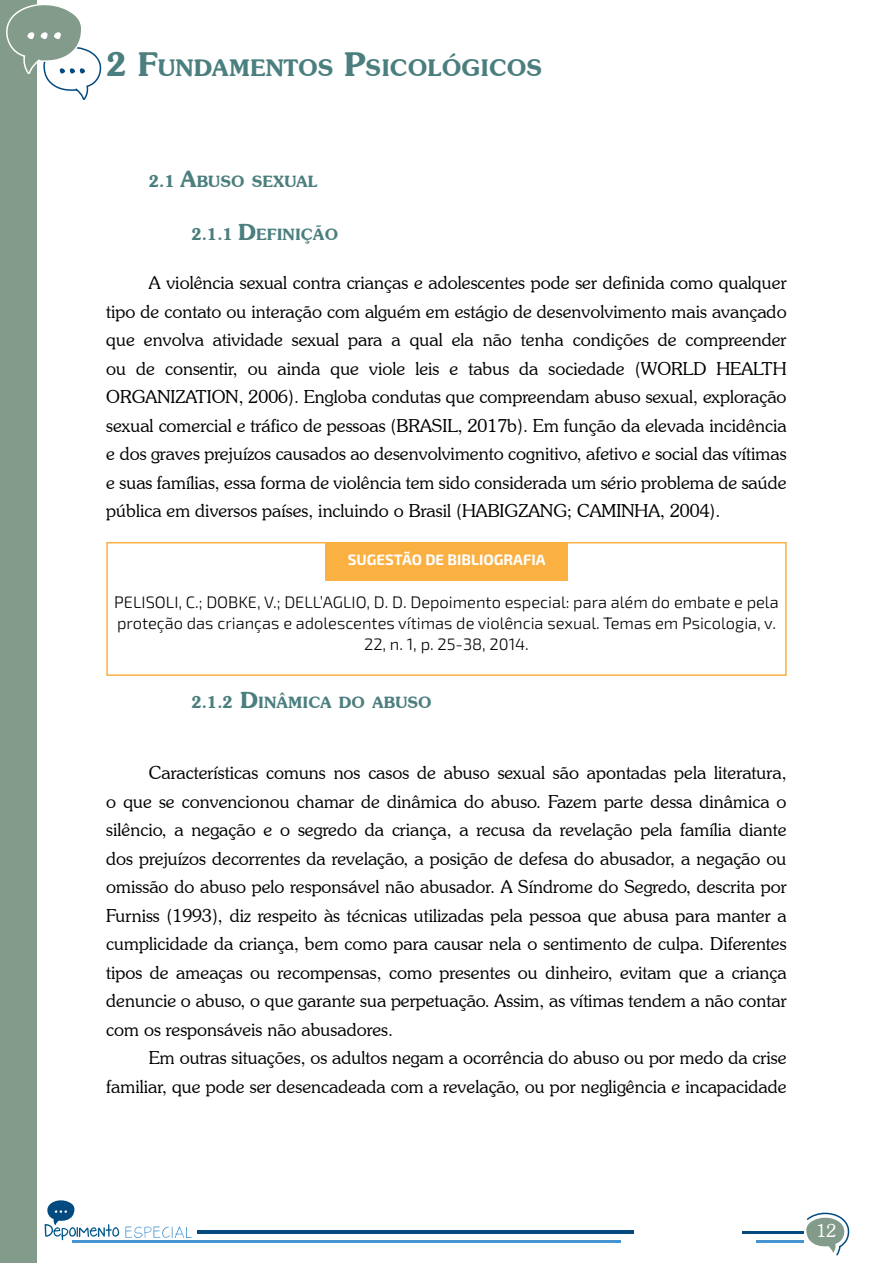
<style>
.page{position:relative;width:893px;height:1263px;background:#fff}
.page>*{position:absolute;margin:0;border:0;box-sizing:border-box;transform-origin:0 0}
.t1{font:600 23.1px "Souvenir IT Cby BT";color:#4b7e7e}
.t2{font:300 18px/28.5px "Souvenir IT Cby BT";color:#000;text-align:justify}
.t3{font:300 18px "Souvenir IT Cby BT";color:#fff}
.t4{font:300 16.5px/21px "Exo 2";color:#000;text-align:center}
.t5{font:600 15.75px "Souvenir IT Cby BT";color:#4b7e7e}
.t6{font:700 15px "Exo 2";color:#fff}
.s1{font-size:33px}
.s2{font-size:16.5px}
.s3{font-size:22.5px}
</style>
<div class="page">
<div style="left:0;top:0;width:37px;height:1263px;background:#839b8a"></div>
<svg style="left:6px;top:4px;width:96px;height:96px"></svg>
<svg style="left:125px;top:1226px;width:67px;height:12px"></svg>
<svg style="left:45px;top:1200px;width:74px;height:40px"></svg>
<svg style="left:806px;top:1212px;width:44px;height:44px"></svg>
<hr style="left:198px;top:1231px;width:436px;height:3px;background:#024a7f">
<hr style="left:743px;top:1231px;width:61px;height:3px;background:#024a7f">
<hr style="left:73px;top:1240px;width:548px;height:3px;background:#4694d1">
<hr style="left:757px;top:1240px;width:47px;height:3px;background:#4694d1">
<div style="left:325px;top:543px;width:243px;height:38px;background:#fbb042"></div>
<div style="left:106px;top:542px;width:681px;height:134px;border:2px solid #fbb042"></div>
<p class="t1" style="left:106px;top:53px;width:436px"><span class="s1">2 F</span>UNDAMENTOS <span class="s1">P</span>SICOLÓGICOS</p>
<p class="t5" style="left:149px;top:172px;width:170px"><span class="s2">2.1</span> <span class="s3">A</span>BUSO SEXUAL</p>
<p class="t5" style="left:191px;top:224px;width:148px"><span class="s2">2.1.1</span> <span class="s3">D</span>EFINIÇÃO</p>
<p class="t2" style="left:106px;top:269px;width:682px;text-indent:43px">A violência sexual contra crianças e adolescentes pode ser definida como qualquer tipo de contato ou interação com alguém em estágio de desenvolvimento mais avançado que envolva atividade sexual para a qual ela não tenha condições de compreender ou de consentir, ou ainda que viole leis e tabus da sociedade (WORLD HEALTH ORGANIZATION, 2006). Engloba condutas que compreendam abuso sexual, exploração sexual comercial e tráfico de pessoas (BRASIL, 2017b). Em função da elevada incidência e dos graves prejuízos causados ao desenvolvimento cognitivo, afetivo e social das vítimas e suas famílias, essa forma de violência tem sido considerada um sério problema de saúde pública em diversos países, incluindo o Brasil (HABIGZANG; CAMINHA, 2004).</p>
<p class="t6" style="left:348px;top:549px;width:199px">SUGESTÃO DE BIBLIOGRAFIA</p>
<p class="t4" style="left:114px;top:591px;width:666px">PELISOLI, C.; DOBKE, V.; DELL’AGLIO, D. D. Depoimento especial: para além do embate e pela proteção das crianças e adolescentes vítimas de violência sexual. Temas em Psicologia, v.<br>22, n. 1, p. 25-38, 2014.</p>
<p class="t5" style="left:191px;top:693px;width:242px"><span class="s2">2.1.2</span> <span class="s3">D</span>INÂMICA DO ABUSO</p>
<p class="t2" style="left:106px;top:758px;width:682px;text-indent:43px">Características comuns nos casos de abuso sexual são apontadas pela literatura, o que se convencionou chamar de dinâmica do abuso. Fazem parte dessa dinâmica o silêncio, a negação e o segredo da criança, a recusa da revelação pela família diante dos prejuízos decorrentes da revelação, a posição de defesa do abusador, a negação ou omissão do abuso pelo responsável não abusador. A Síndrome do Segredo, descrita por Furniss (1993), diz respeito às técnicas utilizadas pela pessoa que abusa para manter a cumplicidade da criança, bem como para causar nela o sentimento de culpa. Diferentes tipos de ameaças ou recompensas, como presentes ou dinheiro, evitam que a criança denuncie o abuso, o que garante sua perpetuação. Assim, as vítimas tendem a não contar com os responsáveis não abusadores.</p>
<p class="t2" style="left:106px;top:1043px;width:682px;text-align:right">Em outras situações, os adultos negam a ocorrência do abuso ou por medo da crise familiar, que pode ser desencadeada com a revelação, ou por negligência e incapacidade</p>
<p class="t3" style="left:816px;top:1219px;width:21px">12</p>
</div>
